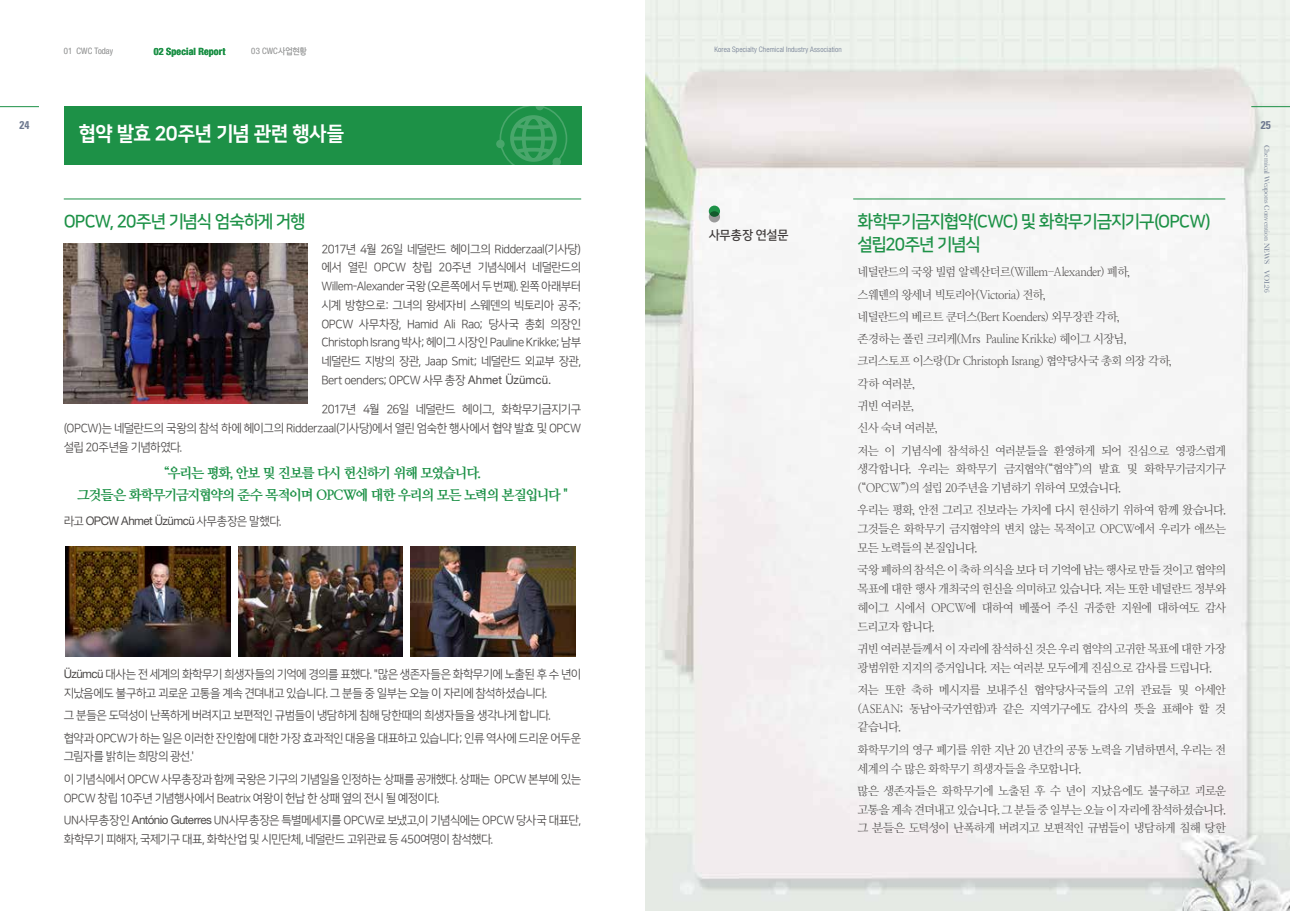
<style>
.page{position:relative;width:1290px;height:911px;background:#fff}
.page>*{position:absolute;margin:0;border:0;box-sizing:border-box;transform-origin:0 0}
.t1{font:20px "Nanum Square OTFEB";letter-spacing:-.035em;color:#fff;scale:.96 1}
.t2{font:17.5px/23.8px "Nanum Square OTFB";letter-spacing:-.065em;color:#1d9147}
.t3{font:700 13.75px/22.2px "Nanum Myeongjo OTF Extra";letter-spacing:-.07em;color:#1d9147;text-align:center}
.t4{font:12.5px "Nanum Square OTFB";letter-spacing:-.025em;color:#3e3a39}
.t5{font:11.88px/18.8px "Nanum Myeongjo";letter-spacing:-.06em;color:#4c4948}
.t6{font:11.88px/18.8px "Nanum Square OTFR";letter-spacing:-.045em;color:#4c4948}
.t7{font:11.88px "Helvetica Neue LT Std";letter-spacing:-.045em;color:#4c4948}
.t8{font:700 condensed 11.25px "Univers LT Std";color:#6d788f}
.t9{font:700 condensed 10px "Helvetica Neue";letter-spacing:.015em;color:#1d9147}
.t10{font:300 condensed 8.75px "Helvetica Neue";letter-spacing:.02em;color:#9fa0a0}
.t11{font:300 condensed 7.5px "Helvetica Neue LT Std";letter-spacing:.02em;color:#6d788f}
.t12{font:7.5px "Baskerville";color:#6d788f}
.s1{font-family:"Nanum Square OTFR";font-weight:400;font-stretch:normal}
.s2{font-family:"Helvetica Neue LT Std"}
.s3{font-family:"Nanum Square OTFR"}
</style>
<div class="page">
<hr style="left:0;top:106px;width:39px;height:1px;background:#1d9147">
<div style="left:64px;top:106px;width:517px;height:58px;background:#1d9147"></div>
<svg style="left:499px;top:106px;width:68px;height:59px"></svg>
<svg style="left:535px;top:102px;width:9px;height:8px"></svg>
<div style="left:496px;top:140px;width:9px;height:8px;background:#49a66b;border-radius:50%"></div>
<div style="left:552px;top:158px;width:9px;height:8px;background:#49a66b;border-radius:50%"></div>
<img style="left:645px;top:0;width:645px;height:911px">
<img style="left:64px;top:244px;width:243px;height:160px">
<div style="left:709px;top:206px;width:11px;height:11px;background:#1d9147;border-radius:50%"></div>
<svg style="left:709px;top:211px;width:11px;height:11px"></svg>
<hr style="left:853px;top:198px;width:372px;height:1px;background:#1d9147">
<hr style="left:64px;top:198px;width:517px;height:1px;background:#1d9147">
<hr style="left:1251px;top:106px;width:39px;height:1px;background:#1d9147">
<img style="left:238px;top:547px;width:165px;height:109px">
<img style="left:66px;top:547px;width:164px;height:109px">
<img style="left:410px;top:547px;width:165px;height:109px">
<p class="t10" style="left:64px;top:46px;width:51px">01 CWC Today</p>
<p class="t9" style="left:154px;top:45px;width:73px">02 Special Report</p>
<p class="t10" style="left:251px;top:46px;width:57px">03 CWC<span class="s1">사업현황</span></p>
<p class="t8" style="left:20px;top:118px;width:11px">24</p>
<h1 class="t1" style="left:79px;top:123px;width:278px">협약 발효 20주년 기념 관련 행사들</h1>
<h2 class="t2" style="left:64px;top:210px;width:243px">OPCW, 20주년 기념식 엄숙하게 거행</h2>
<p class="t6" style="left:321px;top:240px;width:261px;text-align:justify">2017년 4월 26일 네덜란드 헤이그의 Ridderzaal(기사당) 에서 열린 OPCW 창립 20주년 기념식에서 네덜란드의 Willem-Alexander 국왕 (오른쪽에서 두 번째). 왼쪽 아래부터 시계 방향으로: 그녀의 왕세자비 스웨덴의 빅토리아 공주; OPCW 사무차장, Hamid Ali Rao; 당사국 총회 의장인 Christoph Israng 박사; 헤이그 시장인 Pauline Krikke; 남부 네덜란드 지방의 장관, Jaap Smit; 네덜란드 외교부 장관, Bert oenders; OPCW 사무 총장 <span class="s2">Ahmet Üzümcü.</span></p>
<p class="t6" style="left:64px;top:400px;width:519px;text-align:justify;text-indent:258px">2017년 4월 26일 네덜란드 헤이그, 화학무기금지기구 (OPCW)는 네덜란드의 국왕의 참석 하에 헤이그의 Ridderzaal(기사당)에서 열린 엄숙한 행사에서 협약 발효 및 OPCW 설립 20주년을 기념하였다.</p>
<p class="t3" style="left:77px;top:461px;width:492px">“우리는 평화, 안보 및 진보를 다시 헌신하기 위해 모였습니다.<br>그것들은 화학무기금지협약의 준수 목적이며 OPCW에 대한 우리의 모든 노력의 본질입니다 "</p>
<p class="t7" style="left:64px;top:513px;width:219px"><span class="s3">라고</span> OPCW Ahmet Üzümcü <span class="s3">사무총장은 말했다.</span></p>
<p class="t6" style="left:64px;top:665px;width:519px"><span class="s2">Üzümcü</span> 대사는 전 세계의 화학무기 희생자들의 기억에 경의를 표했다. "많은 생존자들은 화학무기에 노출된 후 수 년이 지났음에도 불구하고 괴로운 고통을 계속 견뎌내고 있습니다. 그 분들 중 일부는 오늘 이 자리에 참석하셨습니다.</p>
<p class="t6" style="left:64px;top:705px;width:519px;line-height:22.2px">그 분들은 도덕성이 난폭하게 버려지고 보편적인 규범들이 냉담하게 침해 당한때의 희생자들을 생각나게 합니다. 협약과 OPCW가 하는 일은 이러한 잔인함에 대한 가장 효과적인 대응을 대표하고 있습니다; 인류 역사에 드리운 어두운</p>
<p class="t6" style="left:64px;top:746px;width:519px;line-height:22.2px">그림자를 밝히는 희망의 광선.'<br>이 기념식에서 OPCW 사무총장과 함께 국왕은 기구의 기념일을 인정하는 상패를 공개했다. 상패는 OPCW 본부에 있는</p>
<p class="t6" style="left:64px;top:787px;width:519px;line-height:22.2px">OPCW 창립 10주년 기념행사에서 Beatrix 여왕이 헌납 한 상패 옆의 전시 될 예정이다.<br>UN사무총장인 <span class="s2">António Guterres</span> UN사무총장은 특별메세지를 OPCW로 보냈고,이 기념식에는 OPCW 당사국 대표단,</p>
<p class="t6" style="left:64px;top:829px;width:431px">화학무기 피해자, 국제기구 대표, 화학산업 및 시민단체, 네덜란드 고위관료 등 450여명이 참석했다.</p>
<p class="t11" style="left:714px;top:45px;width:129px">Korea Specialty Chemical Industry Association</p>
<p class="t4" style="left:709px;top:228px;width:81px">사무총장 연설문</p>
<h2 class="t2" style="left:857px;top:210px;width:355px">화학무기금지협약(CWC) 및 화학무기금지기구(OPCW) 설립20주년 기념식</h2>
<p class="t5" style="left:857px;top:261px;width:370px;line-height:22.2px">네덜란드의 국왕 빌럼 알렉산더르(Willem-Alexander) 폐하,<br>스웨덴의 왕세녀 빅토리아(Victoria) 전하,<br>네덜란드의 베르트 쿤더스(Bert Koenders) 외무장관 각하,<br>존경하는 폴린 크리케(Mrs Pauline Krikke) 헤이그 시장님,<br>크리스토프 이스랑(Dr Christoph Israng) 협약당사국 총회 의장 각하,<br>각하 여러분,<br>귀빈 여러분,<br>신사 숙녀 여러분,<br>저는 이 기념식에 참석하신 여러분들을 환영하게 되어 진심으로 영광스럽게</p>
<p class="t5" style="left:857px;top:460px;width:370px">생각합니다. 우리는 화학무기 금지협약(“협약”)의 발효 및 화학무기금지기구 (“OPCW”)의 설립 20주년을 기념하기 위하여 모였습니다.</p>
<p class="t5" style="left:857px;top:501px;width:370px;text-align:justify">우리는 평화, 안전 그리고 진보라는 가치에 다시 헌신하기 위하여 함께 왔습니다. 그것들은 화학무기 금지협약의 변치 않는 목적이고 OPCW에서 우리가 애쓰는 모든 노력들의 본질입니다.</p>
<p class="t5" style="left:857px;top:560px;width:370px;text-align:justify">국왕 폐하의 참석은 이 축하 의식을 보다 더 기억에 남는 행사로 만들 것이고 협약의 목표에 대한 행사 개최국의 헌신을 의미하고 있습니다. 저는 또한 네덜란드 정부와 헤이그 시에서 OPCW에 대하여 베풀어 주신 귀중한 지원에 대하여도 감사 드리고자 합니다.</p>
<p class="t5" style="left:857px;top:639px;width:370px">귀빈 여러분들께서 이 자리에 참석하신 것은 우리 협약의 고귀한 목표에 대한 가장 광범위한 지지의 증거입니다. 저는 여러분 모두에게 진심으로 감사를 드립니다.</p>
<p class="t5" style="left:857px;top:680px;width:370px;text-align:justify">저는 또한 축하 메시지를 보내주신 협약당사국들의 고위 관료들 및 아세안 (ASEAN; 동남아국가연합)과 같은 지역기구에도 감사의 뜻을 표해야 할 것 같습니다.</p>
<p class="t5" style="left:857px;top:740px;width:370px">화학무기의 영구 폐기를 위한 지난 20 년간의 공동 노력을 기념하면서, 우리는 전 세계의 수 많은 화학무기 희생자들을 추모합니다.</p>
<p class="t5" style="left:857px;top:781px;width:370px;text-align:justify">많은 생존자들은 화학무기에 노출된 후 수 년이 지났음에도 불구하고 괴로운 고통을 계속 견뎌내고 있습니다. 그 분들 중 일부는 오늘 이 자리에 참석하셨습니다. 그 분들은 도덕성이 난폭하게 버려지고 보편적인 규범들이 냉담하게 침해 당한</p>
<p class="t8" style="left:1261px;top:118px;width:11px">25</p>
<p class="t12" style="left:1271px;top:145px;width:149px;rotate:90deg">Chemical Weapons Convention NEWS VOL26</p>
</div>
